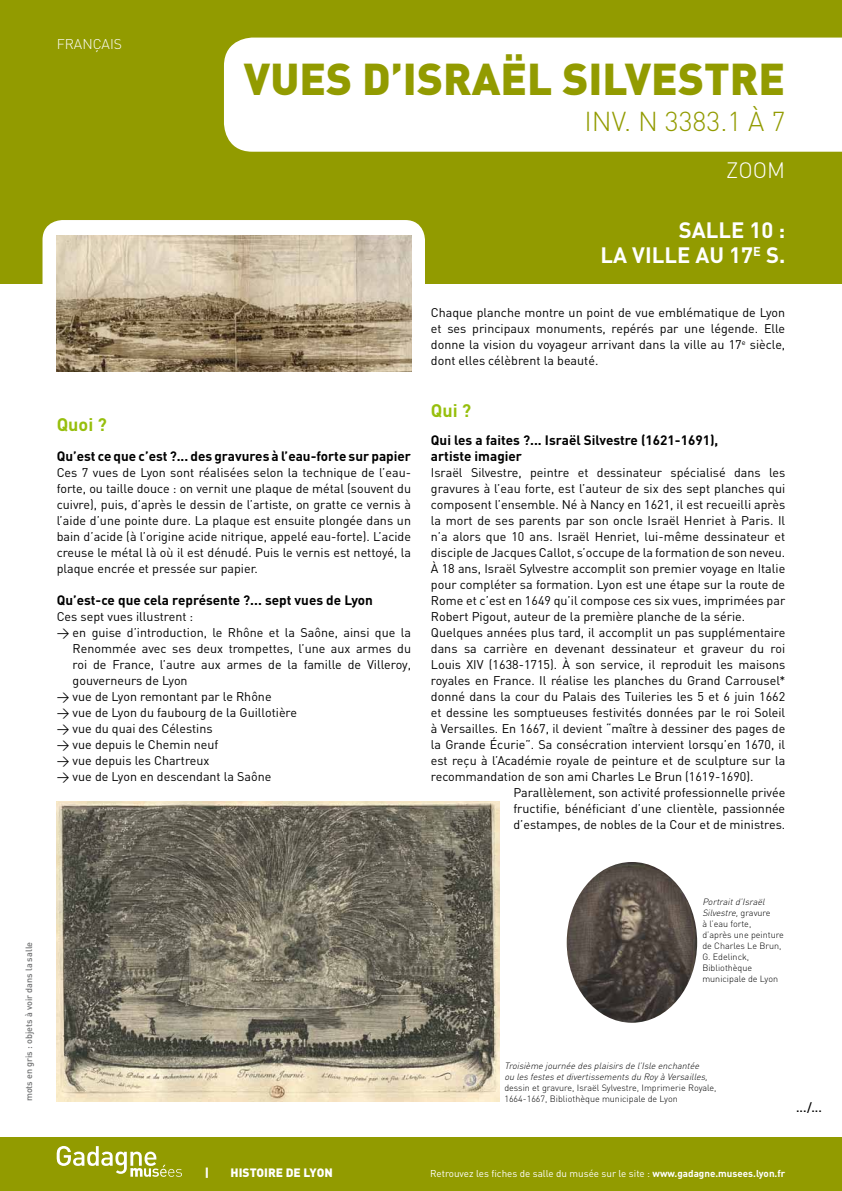
<style>
.page{position:relative;width:842px;height:1191px;background:#fff}
.page>*{position:absolute;margin:0;border:0;box-sizing:border-box;transform-origin:0 0}
.t1{font:900 44px "DIN";color:#929b00}
.t2{font:300 27px "DIN";color:#929b00}
.t3{font:700 22px/25px "DIN";color:#fff;text-align:right}
.t4{font:300 22px "DIN";color:#fff}
.t5{font:700 18px "DIN";color:#97bf0d}
.t6{font:300 14px "DIN";color:#fff}
.t7{font:700 13.5px/16px "DIN";color:#000}
.t8{font:12.5px/16px "DIN";color:#000;text-align:justify}
.t9{font:500 12.5px "DIN";color:#000}
.t10{font:900 12px "DIN";color:#fff}
.t11{font:9.9px "DIN";color:#fff}
.t12{font:300 9px/11px "DIN";color:#000}
.t13{font:italic 300 9px/11px "DIN";color:#000}
.t14{font:500 9px "DIN";color:#707172}
.s1{font-style:italic}
.s2{font-weight:700}
</style>
<div class="page">
<div style="left:0;top:0;width:842px;height:284px;background:#929b00"></div>
<div style="left:0;top:1137px;width:842px;height:54px;background:#929b00"></div>
<svg style="left:57px;top:1146px;width:125px;height:30px"></svg>
<div style="left:224px;top:38px;width:618px;height:114px;background:#fff"></div>
<div style="left:43px;top:220px;width:382px;height:129px;background:#fff;border-radius:20px"></div>
<img style="left:56px;top:235px;width:355px;height:136px">
<img style="left:567px;top:862px;width:130px;height:160px">
<img style="left:57px;top:801px;width:442px;height:300px">
<p class="t6" style="left:57px;top:35px;width:67px">FRANçAIS</p>
<h1 class="t1" style="left:244px;top:50px;width:370px">VUES D’ISRAËL SILVESTRE</h1>
<h2 class="t2" style="left:584px;top:105px;width:202px">Inv. N 3383.1 à 7</h2>
<h3 class="t4" style="left:726px;top:157px;width:60px">zoom</h3>
<h3 class="t3" style="left:600px;top:217px;width:186px">Salle 10 :<br>La ville au 17<sup>e</sup> s.</h3>
<h3 class="t5" style="left:57px;top:413px;width:52px">Quoi ?</h3>
<p class="t7" style="left:57px;top:447px;width:356px">Qu’est ce que c’est ?... des gravures à l’eau-forte sur papier</p>
<p class="t8" style="left:57px;top:464px;width:356px">Ces 7 vues de Lyon sont réalisées selon la technique de l’eau&shy;forte, ou taille douce : on vernit une plaque de métal (souvent du cuivre), puis, d’après le dessin de l’artiste, on gratte ce vernis à l’aide d’une pointe dure. La plaque est ensuite plongée dans un bain d’acide (à l’origine acide nitrique, appelé eau-forte). L’acide creuse le métal là où il est dénudé. Puis le vernis est nettoyé, la plaque encrée et pressée sur papier.</p>
<p class="t7" style="left:57px;top:591px;width:318px">Qu’est-ce que cela représente ?... sept vues de Lyon</p>
<p class="t8" style="left:57px;top:608px;width:138px">Ces sept vues illustrent :</p>
<p class="t8" style="left:57px;top:624px;width:356px">&gt; en guise d’introduction, le Rhône et la Saône, ainsi que la</p>
<p class="t8" style="left:73px;top:640px;width:340px">Renommée avec ses deux trompettes, l’une aux armes du</p>
<p class="t8" style="left:73px;top:656px;width:340px">roi de France, l’autre aux armes de la famille de Villeroy,</p>
<p class="t8" style="left:73px;top:672px;width:116px">gouverneurs de Lyon</p>
<p class="t8" style="left:57px;top:688px;width:216px">&gt; vue de Lyon remontant par le Rhône</p>
<p class="t8" style="left:57px;top:704px;width:242px">&gt; vue de Lyon du faubourg de la Guillotière</p>
<p class="t8" style="left:57px;top:720px;width:157px">&gt; vue du quai des Célestins</p>
<p class="t8" style="left:57px;top:736px;width:163px">&gt; vue depuis le Chemin neuf</p>
<p class="t8" style="left:57px;top:752px;width:154px">&gt; vue depuis les Chartreux</p>
<p class="t8" style="left:57px;top:768px;width:216px">&gt; vue de Lyon en descendant la Saône</p>
<p class="t8" style="left:431px;top:304px;width:356px">Chaque planche montre un point de vue emblématique de Lyon et ses principaux monuments, repérés par une légende. Elle donne la vision du voyageur arrivant dans la ville au 17<sup>e</sup> siècle, dont elles célèbrent la beauté.</p>
<h3 class="t5" style="left:431px;top:398px;width:42px">Qui ?</h3>
<p class="t7" style="left:431px;top:431px;width:289px">Qui les a faites ?... Israël Silvestre (1621-1691), artiste imagier</p>
<p class="t8" style="left:431px;top:464px;width:356px">Israël Silvestre, peintre et dessinateur spécialisé dans les</p>
<p class="t8" style="left:431px;top:480px;width:356px">gravures à l’eau forte, est l’auteur de six des sept planches qui</p>
<p class="t8" style="left:431px;top:496px;width:356px">composent l’ensemble. Né à Nancy en 1621, il est recueilli après</p>
<p class="t8" style="left:431px;top:512px;width:356px">la mort de ses parents par son oncle Israël Henriet à Paris. Il</p>
<p class="t8" style="left:431px;top:528px;width:356px">n’a alors que 10 ans. Israël Henriet, lui-même dessinateur et</p>
<p class="t8" style="left:431px;top:544px;width:356px">disciple de Jacques Callot, s’occupe de la formation de son neveu.</p>
<p class="t8" style="left:431px;top:560px;width:356px">À 18 ans, Israël Sylvestre accomplit son premier voyage en Italie</p>
<p class="t8" style="left:431px;top:576px;width:356px">pour compléter sa formation. Lyon est une étape sur la route de</p>
<p class="t8" style="left:431px;top:592px;width:356px">Rome et c’est en 1649 qu’il compose ces six vues, imprimées par</p>
<p class="t8" style="left:431px;top:608px;width:316px">Robert Pigout, auteur de la première planche de la série.</p>
<p class="t8" style="left:431px;top:624px;width:356px">Quelques années plus tard, il accomplit un pas supplémentaire</p>
<p class="t8" style="left:431px;top:640px;width:356px">dans sa carrière en devenant dessinateur et graveur du roi</p>
<p class="t8" style="left:431px;top:656px;width:356px">Louis XIV (1638-1715). À son service, il reproduit les maisons</p>
<p class="t8" style="left:431px;top:672px;width:356px">royales en France. Il réalise les planches du Grand Carrousel*</p>
<p class="t8" style="left:431px;top:688px;width:356px">donné dans la cour du Palais des Tuileries les 5 et 6 juin 1662</p>
<p class="t8" style="left:431px;top:704px;width:356px">et dessine les somptueuses festivités données par le roi Soleil</p>
<p class="t8" style="left:431px;top:720px;width:356px">à Versailles. En 1667, il devient “maître à dessiner des pages de</p>
<p class="t8" style="left:431px;top:736px;width:356px">la Grande écurie”. Sa consécration intervient lorsqu’en 1670, il</p>
<p class="t8" style="left:431px;top:752px;width:356px">est reçu à l’Académie royale de peinture et de sculpture sur la</p>
<p class="t8" style="left:431px;top:768px;width:324px">recommandation de son ami Charles Le Brun (1619-1690).</p>
<p class="t8" style="left:513px;top:784px;width:273px">Parallèlement, son activité professionnelle privée</p>
<p class="t8" style="left:513px;top:800px;width:273px">fructifie, bénéficiant d’une clientèle, passionnée</p>
<p class="t8" style="left:513px;top:816px;width:273px">d’estampes, de nobles de la Cour et de ministres.</p>
<p class="t14" style="left:23px;top:1101px;width:161px;rotate:-90deg">mots en gris : objets à voir dans la salle</p>
<p class="t12" style="left:702px;top:896px;width:83px"><span class="s1">Portraitd’Israël<br>Silvestre,</span>g ra v u re<br>à l’eau forte,<br>d’après une peinture de Charles Le Brun,<br>G. Edelinck,<br>Bibliothèque municipale de Lyon</p>
<p class="t13" style="left:504px;top:1059px;width:207px">Troisième journée des plaisirs de l’Isle enchantée ou les festes etdivertissements du Royà Versailles,</p>
<p class="t12" style="left:504px;top:1081px;width:214px">dessin et gravure, Israël Sylvestre, Imprimerie Royale,<br>1664-1667, Bibliothèque municipale de Lyon</p>
<p class="t9" style="left:796px;top:1099px;width:27px">.../...</p>
<p class="t10" style="left:205px;top:1164px;width:6px">|</p>
<p class="t10" style="left:231px;top:1164px;width:104px">HISTOIRE DE LYON</p>
<p class="t11" style="left:430px;top:1167px;width:357px">Retrouvez les fiches de salle du musée sur le site : <span class="s2">www.gadagne.musees.lyon.fr</span></p>
</div>
